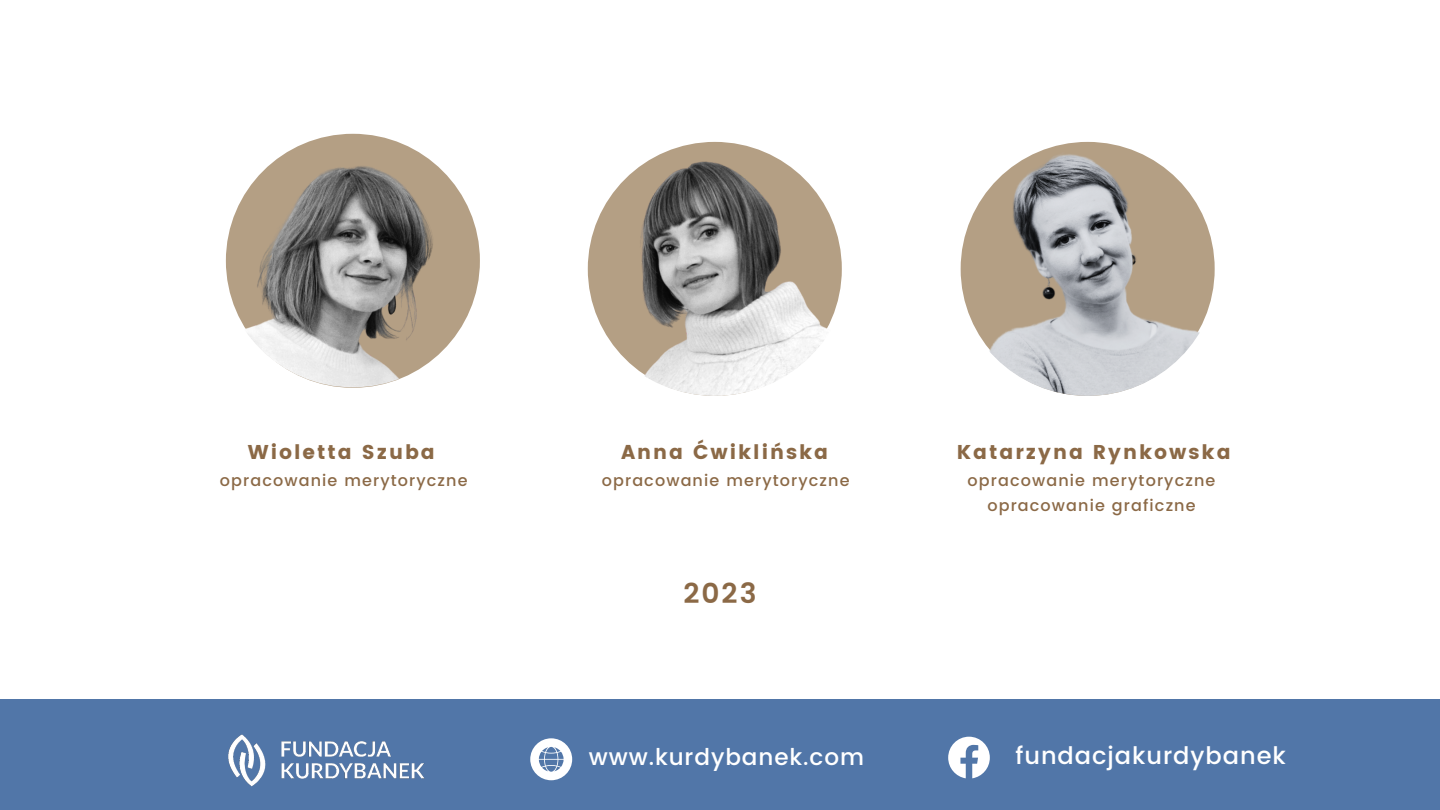
<style>
.page{position:relative;width:1440px;height:810px;background:#fff}
.page>*{position:absolute;margin:0;border:0;box-sizing:border-box;transform-origin:0 0}
.t1{font:600 28px "Poppins";color:#8b6946}
.t2{font:500 24.1px "Poppins";letter-spacing:.04em;color:#fff}
.t3{font:500 23.1px "Poppins";letter-spacing:.04em;color:#fff}
.t4{font:20px "Poppins";letter-spacing:.1em;color:#8b6946}
.t5{font:500 16px "Poppins";letter-spacing:.07em;color:#8b6946}
</style>
<div class="page">
<div style="left:0;top:700px;width:1440px;height:110px;background:#5176a8"></div>
<svg style="left:948px;top:737px;width:42px;height:41px"></svg>
<div style="left:530px;top:738px;width:42px;height:42px;background:#fff;border-radius:50%"></div>
<svg style="left:539px;top:747px;width:25px;height:25px"></svg>
<img style="left:228px;top:734px;width:197px;height:53px">
<img style="left:222px;top:126px;width:262px;height:261px;border-radius:50%">
<img style="left:580px;top:126px;width:270px;height:270px;border-radius:50%">
<img style="left:957px;top:134px;width:261px;height:262px;border-radius:50%">
<p class="t4" style="left:248px;top:440px;width:189px">Wioletta Szuba</p>
<p class="t5" style="left:220px;top:471px;width:249px">opracowanie merytoryczne</p>
<p class="t4" style="left:621px;top:440px;width:209px">Anna Ćwiklińska</p>
<p class="t5" style="left:602px;top:471px;width:249px">opracowanie merytoryczne</p>
<p class="t1" style="left:684px;top:577px;width:74px">2023</p>
<p class="t4" style="left:957px;top:440px;width:275px">Katarzyna Rynkowska</p>
<p class="t5" style="left:968px;top:471px;width:249px">opracowanie merytoryczne</p>
<p class="t5" style="left:987px;top:496px;width:210px">opracowanie graficzne</p>
<p class="t3" style="left:589px;top:744px;width:277px">www.kurdybanek.com</p>
<p class="t2" style="left:1016px;top:741px;width:272px">fundacjakurdybanek</p>
</div>
